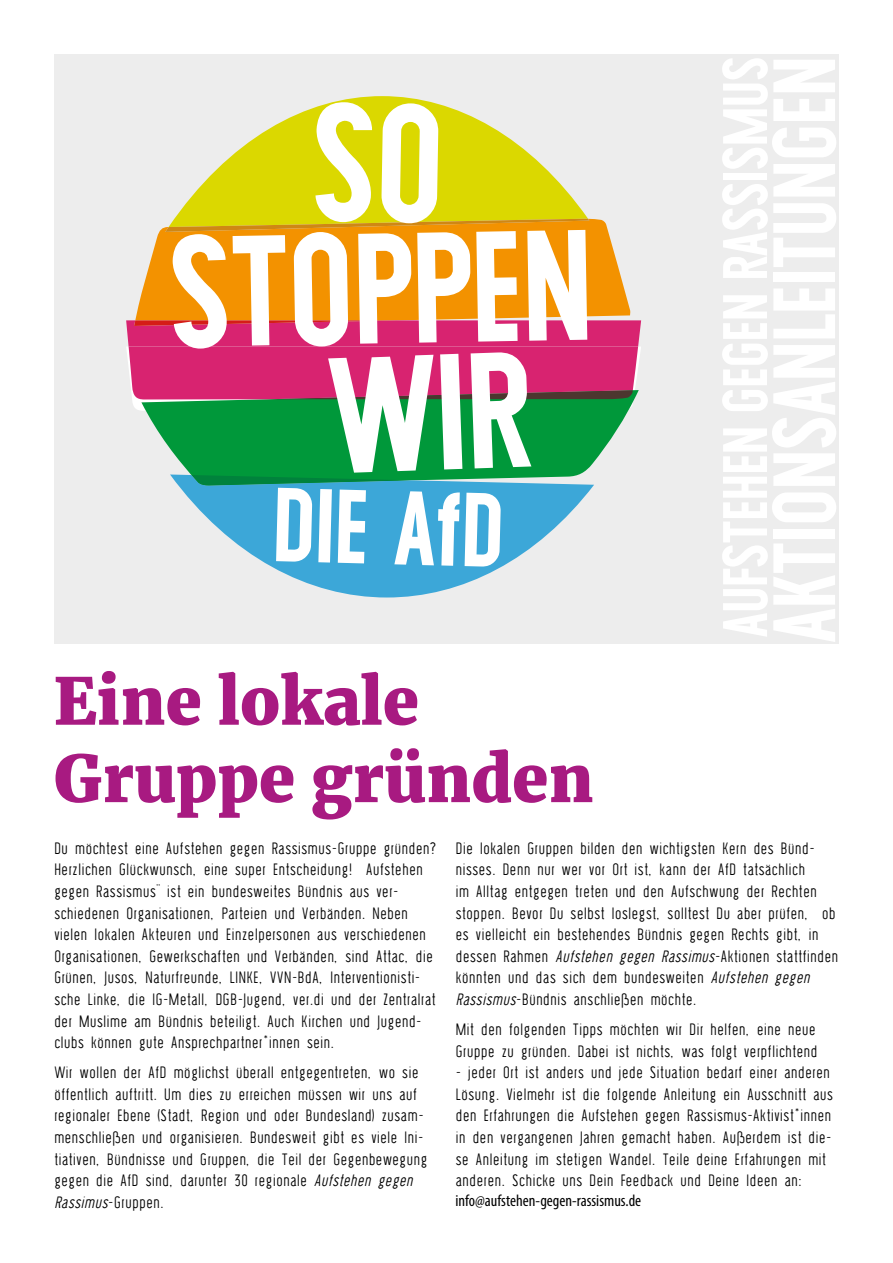
<style>
.page{position:relative;width:893px;height:1263px;background:#fff}
.page>*{position:absolute;margin:0;border:0;box-sizing:border-box;transform-origin:0 0}
.t1{font:700 157.5px "Wask New";color:#fff}
.t2{font:700 105px "Wask New";color:#fff}
.t3{font:800 64.5px/77.4px "Merriweather";color:#a81a81}
.t4{font:18px/21.6px "Wask New";color:#000}
.t5{font:condensed 16.5px "Myriad Pro";color:#000}
.s1{font-style:italic}
</style>
<div class="page">
<div style="left:54px;top:54px;width:785px;height:589px;background:#ededed"></div>
<svg style="left:135px;top:219px;width:495px;height:101px;background:#f29810"></svg>
<svg style="left:334px;top:96px;width:97px;height:6px"></svg>
<svg style="left:178px;top:485px;width:416px;height:112px;fill:#3ca7d8"></svg>
<svg style="left:165px;top:102px;width:424px;height:130px"></svg>
<svg style="left:126px;top:320px;width:515px;height:165px;background:#796964"></svg>
<h1 class="t1" style="left:167px;top:195px;width:425px;rotate:-1deg">STOPPEN</h1>
<h2 class="t2" style="left:276px;top:459px;width:232px;rotate:2deg">DIE AfD</h2>
<h3 class="t3" style="left:54px;top:663px;width:541px">Eine lokale<br>Gruppe gründen</h3>
<p class="t4" style="left:54px;top:837px;width:384px">Du möchtest eine Aufstehen gegen Rassismus-Gruppe gründen?<br>Herzlichen Glückwunsch, eine super Entscheidung! Aufstehen gegen Rassismus“ ist ein bundesweites Bündnis aus ver&shy;schiedenen Organisationen, Parteien und Verbänden. Neben vielen lokalen Akteuren und Einzelpersonen aus verschiedenen Organisationen, Gewerkschaften und Verbänden, sind Attac, die Grünen, Jusos, Naturfreunde, LINKE, VVN-BdA, Interventionisti&shy;sche Linke, die IG-Metall, DGB-Jugend, ver.di und der Zentralrat der Muslime am Bündnis beteiligt. Auch Kirchen und Jugend&shy;clubs können gute Ansprechpartner*innen sein.</p>
<p class="t4" style="left:54px;top:1061px;width:375px">Wir wollen der AfD möglichst überall entgegentreten, wo sie öffentlich auftritt. Um dies zu erreichen müssen wir uns auf regionaler Ebene (Stadt, Region und/ oder Bundesland) zusam&shy;menschließen und organisieren. Bundesweit gibt es viele Ini&shy;tiativen, Bündnisse und Gruppen, die Teil der Gegenbewegung gegen die AfD sind, darunter 30 regionale <span class="s1">Aufstehen gegen Rassimus</span>-Gruppen.</p>
<p class="t4" style="left:455px;top:837px;width:384px">Die lokalen Gruppen bilden den wichtigsten Kern des Bünd&shy;nisses. Denn nur wer vor Ort ist, kann der AfD tatsächlich<br>im Alltag entgegen treten und den Aufschwung der Rechten stoppen. Bevor Du selbst loslegst, solltest Du aber prüfen, ob es vielleicht ein bestehendes Bündnis gegen Rechts gibt, in dessen Rahmen <span class="s1">Aufstehen gegen Rassimus</span>-Aktionen stattfinden könnten und das sich dem bundesweiten <span class="s1">Aufstehen gegen Rassismus</span>-Bündnis anschließen möchte.</p>
<p class="t4" style="left:455px;top:1018px;width:364px">Mit den folgenden Tipps möchten wir Dir helfen, eine neue<br>Gruppe zu gründen. Dabei ist nichts, was folgt verpflichtend</p>
<p class="t4" style="left:455px;top:1061px;width:379px">- jeder Ort ist anders und jede Situation bedarf einer anderen Lösung. Vielmehr ist die folgende Anleitung ein Ausschnitt aus den Erfahrungen die Aufstehen gegen Rassismus-Aktivist*innen in den vergangenen Jahren gemacht haben. Außerdem ist die&shy;se Anleitung im stetigen Wandel. Teile deine Erfahrungen mit anderen. Schicke uns Dein Feedback und Deine Ideen an:</p>
<p class="t5" style="left:455px;top:1191px;width:187px">info@aufstehen-gegen-rassismus.de</p>
</div>
